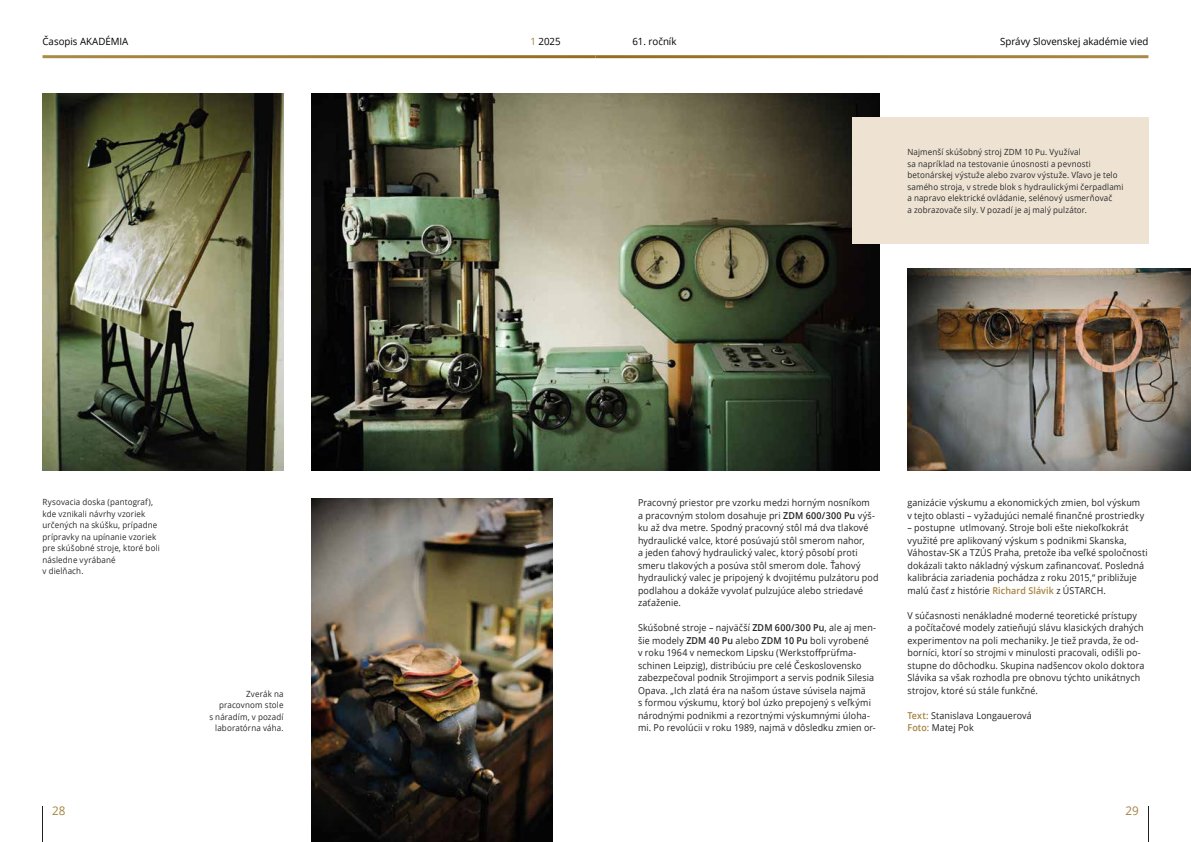
<style>
.page{position:relative;width:1191px;height:842px;background:#fff}
.page>*{position:absolute;margin:0;border:0;box-sizing:border-box;transform-origin:0 0}
.t1{font:12px "Open Sans";color:#a48241}
.t2{font:10px "Open Sans";color:#000}
.t3{font:9.5px/12.5px "Open Sans";letter-spacing:.015em;color:#212121;scale:.94 1}
.t4{font:8.5px/11.5px "Open Sans";letter-spacing:.02em;color:#282827;scale:.94 1}
.s1{color:#a48241}
.s2{font-weight:600}
.s3{font-weight:600;color:#a48241}
</style>
<div class="page">
<hr style="left:43px;top:806px;width:1px;height:36px;background:#212121">
<hr style="left:1147px;top:806px;width:1px;height:36px;background:#212121">
<img style="left:312px;top:94px;width:567px;height:377px">
<img style="left:907px;top:269px;width:284px;height:202px">
<img style="left:312px;top:499px;width:241px;height:343px">
<img style="left:43px;top:94px;width:240px;height:377px">
<div style="left:852px;top:118px;width:296px;height:126px;background:#eee3d3"></div>
<p class="t2" style="left:43px;top:34px;width:87px">Časopis AKADÉMIA</p>
<p class="t2" style="left:530px;top:34px;width:32px"><span class="s1">1</span> 2025</p>
<p class="t2" style="left:632px;top:34px;width:46px">61. ročník</p>
<p class="t2" style="left:1000px;top:34px;width:150px">Správy Slovenskej akadémie vied</p>
<p class="t4" style="left:907px;top:146px;width:231px">Najmenší skúšobný stroj ZDM 10 Pu. Využíval<br>sa napríklad na testovanie únosnosti a pevnosti betonárskej výstuže alebo zvarov výstuže. Vľavo je telo samého stroja, v strede blok s hydraulickými čerpadlami a napravo elektrické ovládanie, selénový usmerňovač<br>a zobrazovače sily. V pozadí je aj malý pulzátor.</p>
<p class="t4" style="left:43px;top:496px;width:126px">Rysovacia doska (pantograf), kde vznikali návrhy vzoriek určených na skúšku, prípadne prípravky na upínanie vzoriek pre skúšobné stroje, ktoré boli následne vyrábané<br>v dielňach.</p>
<p class="t4" style="left:209px;top:688px;width:80px;text-align:right">Zverák na pracovnom stole<br>s náradím, v pozadí laboratórna váha.</p>
<p class="t3" style="left:638px;top:496px;width:257px">Pracovný priestor pre vzorku medzi horným nosníkom<br>a pracovným stolom dosahuje pri <span class="s2">ZDM 600/300 Pu</span> výš&shy;ku až dva metre. Spodný pracovný stôl má dva tlakové hydraulické valce, ktoré posúvajú stôl smerom nahor,<br>a jeden ťahový hydraulický valec, ktorý pôsobí proti smeru tlakových a posúva stôl smerom dole. Ťahový hydraulický valec je pripojený k dvojitému pulzátoru pod podlahou a dokáže vyvolať pulzujúce alebo striedavé zaťaženie.</p>
<p class="t3" style="left:638px;top:621px;width:255px">Skúšobné stroje – najväčší <span class="s2">ZDM 600/300 Pu</span>, ale aj men&shy;šie modely <span class="s2">ZDM 40 Pu</span> alebo <span class="s2">ZDM 10 Pu</span> boli vyrobené<br>v roku 1964 v nemeckom Lipsku (Werkstoffprüfma&shy;schinen Leipzig), distribúciu pre celé Československo zabezpečoval podnik Strojimport a servis podnik Silesia Opava. „Ich zlatá éra na našom ústave súvisela najmä<br>s formou výskumu, ktorý bol úzko prepojený s veľkými národnými podnikmi a rezortnými výskumnými úloha&shy;mi. Po revolúcii v roku 1989, najmä v dôsledku zmien or-</p>
<p class="t3" style="left:907px;top:496px;width:254px">ganizácie výskumu a ekonomických zmien, bol výskum v tejto oblasti – vyžadujúci nemalé finančné prostriedky</p>
<p class="t3" style="left:907px;top:521px;width:257px">– postupne utlmovaný. Stroje boli ešte niekoľkokrát využité pre aplikovaný výskum s podnikmi Skanska, Váhostav-SK a TZÚS Praha, pretože iba veľké spoločnosti dokázali takto nákladný výskum zafinancovať. Posledná kalibrácia zariadenia pochádza z roku 2015,“ približuje malú časť z histórie <span class="s3">Richard Slávik</span> z ÚSTARCH.</p>
<p class="t3" style="left:907px;top:609px;width:254px">V súčasnosti nenákladné moderné teoretické prístupy<br>a počítačové modely zatieňujú slávu klasických drahých experimentov na poli mechaniky. Je tiež pravda, že od&shy;borníci, ktorí so strojmi v minulosti pracovali, odišli po&shy;stupne do dôchodku. Skupina nadšencov okolo doktora Slávika sa však rozhodla pre obnovu týchto unikátnych strojov, ktoré sú stále funkčné.</p>
<p class="t3" style="left:907px;top:709px;width:134px"><span class="s3">Text:</span> Stanislava Longauerová<br><span class="s3">Foto:</span> Matej Pok</p>
<p class="t1" style="left:52px;top:802px;width:15px">28</p>
<p class="t1" style="left:1125px;top:802px;width:15px">29</p>
</div>
